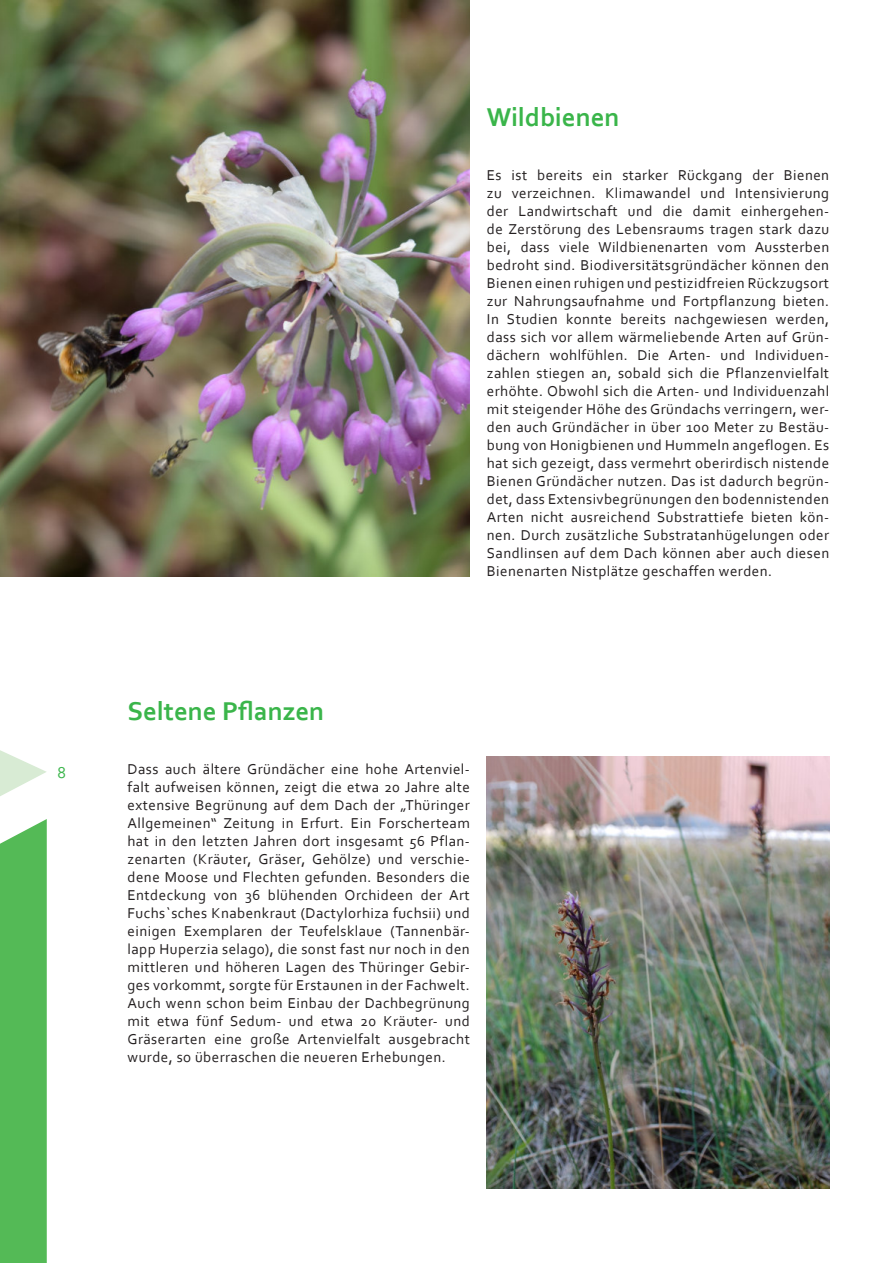
<style>
.page{position:relative;width:893px;height:1263px;background:#fff}
.page>*{position:absolute;margin:0;border:0;box-sizing:border-box;transform-origin:0 0}
.t1{font:700 27px "Corbel";color:#3ab54a}
.t2{font:16.5px "Corbel";color:#3ab54a}
.t3{font:15px/18px "Corbel";letter-spacing:.03em;color:#231f20;text-align:justify}
</style>
<div class="page">
<div style="left:0;top:819px;width:47px;height:444px;background:#54ba56"></div>
<svg style="left:0;top:750px;width:47px;height:46px"></svg>
<img style="left:0;top:0;width:470px;height:576px">
<img style="left:487px;top:756px;width:342px;height:432px">
<p class="t2" style="left:57px;top:762px;width:10px">8</p>
<h1 class="t1" style="left:487px;top:107px;width:134px">Wildbienen</h1>
<p class="t3" style="left:487px;top:167px;width:344px">Es ist bereits ein starker Rückgang der Bienen zu verzeichnen. Klimawandel und Intensivierung der Landwirtschaft und die damit einhergehen&shy;de Zerstörung des Lebensraums tragen stark dazu bei, dass viele Wildbienenarten vom Aussterben bedroht sind. Biodiversitätsgründächer können den Bienen einen ruhigen und pestizidfreien Rückzugsort zur Nahrungsaufnahme und Fortpflanzung bieten.<br>In Studien konnte bereits nachgewiesen werden, dass sich vor allem wärmeliebende Arten auf Grün&shy;dächern wohlfühlen. Die Arten- und Individuen&shy;zahlen stiegen an, sobald sich die Pflanzenvielfalt erhöhte. Obwohl sich die Arten- und Individuenzahl mit steigender Höhe des Gründachs verringern, wer&shy;den auch Gründächer in über 100 Meter zu Bestäu&shy;bung von Honigbienen und Hummeln angeflogen. Es hat sich gezeigt, dass vermehrt oberirdisch nistende Bienen Gründächer nutzen. Das ist dadurch begrün&shy;det, dass Extensivbegrünungen den bodennistenden Arten nicht ausreichend Substrattiefe bieten kön&shy;nen. Durch zusätzliche Substratanhügelungen oder Sandlinsen auf dem Dach können aber auch diesen Bienenarten Nistplätze geschaffen werden.</p>
<h1 class="t1" style="left:128px;top:694px;width:198px">Seltene Pflanzen</h1>
<p class="t3" style="left:128px;top:761px;width:344px">Dass auch ältere Gründächer eine hohe Artenviel&shy;falt aufweisen können, zeigt die etwa 20 Jahre alte extensive Begrünung auf dem Dach der „Thüringer Allgemeinen“ Zeitung in Erfurt. Ein Forscherteam hat in den letzten Jahren dort insgesamt 56 Pflan&shy;zenarten (Kräuter, Gräser, Gehölze) und verschie&shy;dene Moose und Flechten gefunden. Besonders die Entdeckung von 36 blühenden Orchideen der Art Fuchs`sches Knabenkraut (Dactylorhiza fuchsii) und einigen Exemplaren der Teufelsklaue (Tannenbär&shy;lapp Huperzia selago), die sonst fast nur noch in den mittleren und höheren Lagen des Thüringer Gebir&shy;ges vorkommt, sorgte für Erstaunen in der Fachwelt.<br>Auch wenn schon beim Einbau der Dachbegrünung mit etwa fünf Sedum- und etwa 20 Kräuter- und Gräserarten eine große Artenvielfalt ausgebracht wurde, so überraschen die neueren Erhebungen.</p>
</div>
